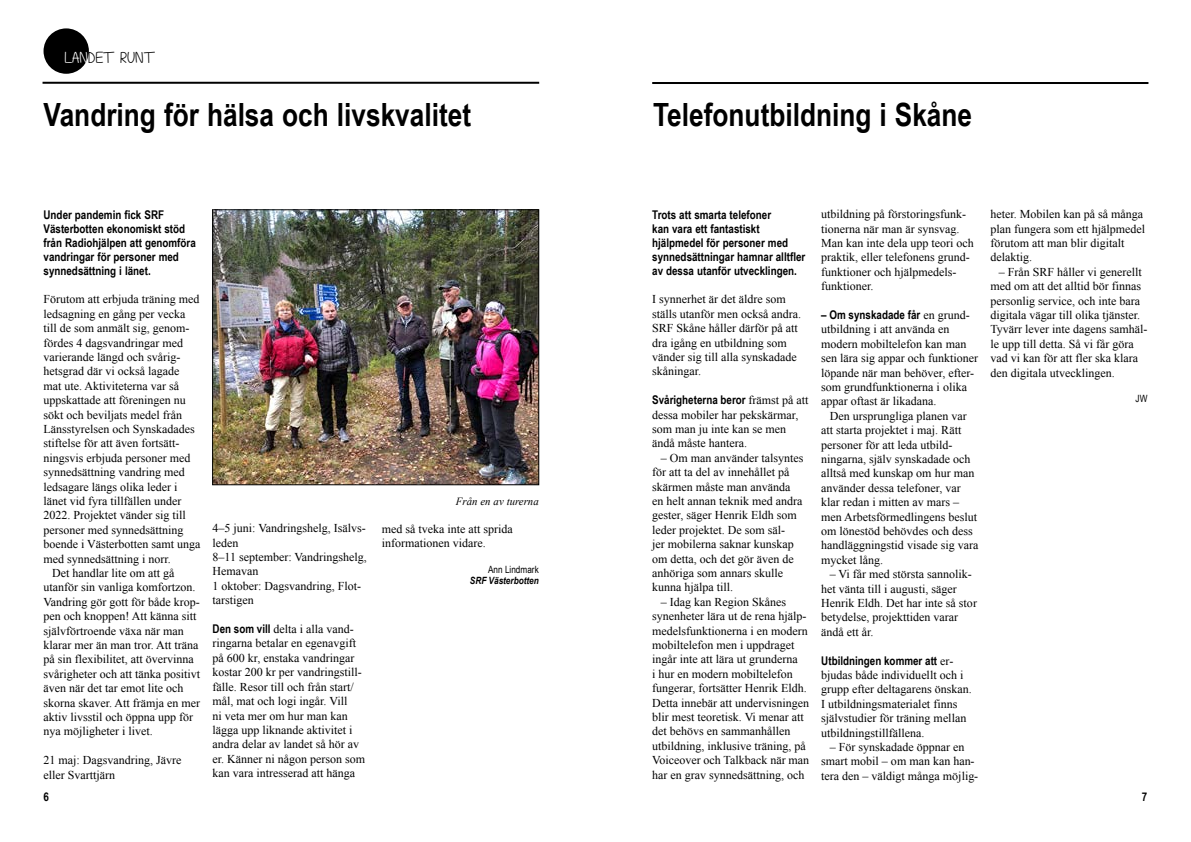
<style>
.page{position:relative;width:1191px;height:842px;background:#fff}
.page>*{position:absolute;margin:0;border:0;box-sizing:border-box;transform-origin:0 0}
.t1{font:700 32px "Arial Narrow";color:#000}
.t2{font:16px "Technically But Not Actually";color:#000}
.grundtvåan{font:12px/14.4px "Times New Roman";color:#000}
.ingressen{font:700 12px/14px "Arial Narrow";color:#000}
.bildtext{font:italic 11px "Times New Roman";color:#000}
.underskrift_titel{font:italic 700 10px "Arial Narrow";color:#000}
.underskrift{font:10px "Arial Narrow";color:#000}
.s1{color:#fff}
.s2{font-family:"Arial Narrow";font-weight:700}
</style>
<div class="page">
<hr style="left:43px;top:82px;width:496px;height:2px;background:#000">
<hr style="left:652px;top:82px;width:496px;height:2px;background:#000">
<div style="left:44px;top:28px;width:45px;height:46px;background:#000;border-radius:50%"></div>
<img style="left:214px;top:212px;width:323px;height:271px">
<div style="left:212px;top:210px;width:327px;height:275px;border:1px solid #000"></div>
<p class="t2" style="left:64px;top:48px;width:92px"><span class="s1">LAN</span>DET RUNT</p>
<h1 class="t1" style="left:44px;top:91px;width:429px">Vandring för hälsa och livskvalitet</h1>
<p class="ingressen" style="left:44px;top:207px;width:154px">Under pandemin fick SRF<br>Västerbotten ekonomiskt stöd från Radiohjälpen att genomföra vandringar för personer med synnedsättning i länet.</p>
<p class="grundtvåan" style="left:44px;top:292px;width:159px">Förutom att erbjuda träning med ledsagning en gång per vecka till de som anmält sig, genom&shy;fördes 4 dagsvandringar med varierande längd och svårig&shy;hetsgrad där vi också lagade<br>mat ute. Aktiviteterna var så uppskattade att föreningen nu sökt och beviljats medel från<br>Länsstyrelsen och Synskadades stiftelse för att även fortsätt&shy;ningsvis erbjuda personer med synnedsättning vandring med ledsagare längs olika leder i länet vid fyra tillfällen under<br>2022. Projektet vänder sig till personer med synnedsättning boende i Västerbotten samt unga med synnedsättning i norr.</p>
<p class="grundtvåan" style="left:44px;top:566px;width:158px;text-indent:9px">Det handlar lite om att gå utanför sin vanliga komfortzon.<br>Vandring gör gott för både krop&shy;pen och knoppen! Att känna sitt självförtroende växa när man klarar mer än man tror. Att träna på sin flexibilitet, att övervinna svårigheter och att tänka positivt även när det tar emot lite och skorna skaver. Att främja en mer aktiv livsstil och öppna upp för nya möjligheter i livet.</p>
<p class="grundtvåan" style="left:44px;top:753px;width:139px">21 maj: Dagsvandring, Jävre eller Svarttjärn</p>
<p class="grundtvåan" style="left:213px;top:521px;width:155px">4–5 juni: Vandringshelg, Isälvs&shy;leden</p>
<p class="grundtvåan" style="left:213px;top:550px;width:156px">8–11 september: Vandringshelg,<br>Hemavan</p>
<p class="grundtvåan" style="left:213px;top:578px;width:150px">1 oktober: Dagsvandring, Flot&shy;tarstigen</p>
<p class="grundtvåan" style="left:213px;top:622px;width:154px"><span class="s2">Den som vill</span> delta i alla vand&shy;ringarna betalar en egenavgift på 600 kr, enstaka vandringar kostar 200 kr per vandringstill&shy;fälle. Resor till och från start/ mål, mat och logi ingår. Vill<br>ni veta mer om hur man kan lägga upp liknande aktivitet i andra delar av landet så hör av er. Känner ni någon person som kan vara intresserad att hänga</p>
<p class="bildtext" style="left:456px;top:493px;width:84px">Från en av turerna</p>
<p class="grundtvåan" style="left:382px;top:521px;width:132px">med så tveka inte att sprida informationen vidare.</p>
<p class="underskrift" style="left:488px;top:562px;width:52px">Ann Lindmark</p>
<p class="underskrift_titel" style="left:470px;top:573px;width:70px">SRF Västerbotten</p>
<h1 class="t1" style="left:653px;top:91px;width:320px">Telefonutbildning i Skåne</h1>
<p class="ingressen" style="left:652px;top:207px;width:155px">Trots att smarta telefoner<br>kan vara ett fantastiskt hjälpmedel för personer med synnedsättningar hamnar alltfler av dessa utanför utvecklingen.</p>
<p class="grundtvåan" style="left:652px;top:292px;width:150px">I synnerhet är det äldre som ställs utanför men också andra.<br>SRF Skåne håller därför på att dra igång en utbildning som vänder sig till alla synskadade skåningar.</p>
<p class="grundtvåan" style="left:652px;top:393px;width:158px"><span class="s2">Svårigheterna beror</span> främst på att dessa mobiler har pekskärmar, som man ju inte kan se men ändå måste hantera.</p>
<p class="grundtvåan" style="left:652px;top:450px;width:153px;text-indent:9px">– Om man använder talsyntes för att ta del av innehållet på skärmen måste man använda en helt annan teknik med andra gester, säger Henrik Eldh som leder projektet. De som säl-<br>jer mobilerna saknar kunskap om detta, och det gör även de anhöriga som annars skulle kunna hjälpa till.</p>
<p class="grundtvåan" style="left:652px;top:594px;width:159px;text-indent:9px">– Idag kan Region Skånes synenheter lära ut de rena hjälp&shy;medelsfunktionerna i en modern mobiltelefon men i uppdraget ingår inte att lära ut grunderna<br>i hur en modern mobiltelefon fungerar, fortsätter Henrik Eldh.<br>Detta innebär att undervisningen blir mest teoretisk. Vi menar att det behövs en sammanhållen utbildning, inklusive träning, på<br>Voiceover och Talkback när man har en grav synnedsättning, och</p>
<p class="grundtvåan" style="left:821px;top:207px;width:154px">utbildning på förstoringsfunk&shy;tionerna när man är synsvag.<br>Man kan inte dela upp teori och praktik, eller telefonens grund&shy;funktioner och hjälpmedels&shy;funktioner.</p>
<p class="grundtvåan" style="left:821px;top:307px;width:158px"><span class="s2">– Om synskadade får</span> en grund&shy;utbildning i att använda en modern mobiltelefon kan man sen lära sig appar och funktioner löpande när man behöver, efter&shy;som grundfunktionerna i olika appar oftast är likadana.</p>
<p class="grundtvåan" style="left:821px;top:408px;width:158px;text-indent:9px">Den ursprungliga planen var att starta projektet i maj. Rätt personer för att leda utbild&shy;ningarna, själv synskadade och alltså med kunskap om hur man använder dessa telefoner, var klar redan i mitten av mars – men Arbetsförmedlingens beslut om lönestöd behövdes och dess handläggningstid visade sig vara mycket lång.</p>
<p class="grundtvåan" style="left:821px;top:567px;width:157px;text-indent:9px">– Vi får med största sannolik&shy;het vänta till i augusti, säger<br>Henrik Eldh. Det har inte så stor betydelse, projekttiden varar ändå ett år.</p>
<p class="grundtvåan" style="left:821px;top:653px;width:152px"><span class="s2">Utbildningen kommer att</span> er&shy;bjudas både individuellt och i grupp efter deltagarens önskan.<br>I utbildningsmaterialet finns självstudier för träning mellan utbildningstillfällena.</p>
<p class="grundtvåan" style="left:821px;top:739px;width:158px;text-align:center">– För synskadade öppnar en smart mobil – om man kan han&shy;tera den – väldigt många möjlig-</p>
<p class="grundtvåan" style="left:990px;top:207px;width:156px">heter. Mobilen kan på så många plan fungera som ett hjälpmedel förutom att man blir digitalt delaktig.</p>
<p class="grundtvåan" style="left:990px;top:264px;width:159px;text-indent:9px">– Från SRF håller vi generellt med om att det alltid bör finnas personlig service, och inte bara digitala vägar till olika tjänster.<br>Tyvärr lever inte dagens samhäl&shy;le upp till detta. Så vi får göra vad vi kan för att fler ska klara den digitala utvecklingen.</p>
<p class="underskrift" style="left:1135px;top:391px;width:13px">JW</p>
<p class="ingressen" style="left:44px;top:789px;width:7px">6</p>
<p class="ingressen" style="left:1142px;top:789px;width:7px">7</p>
</div>
